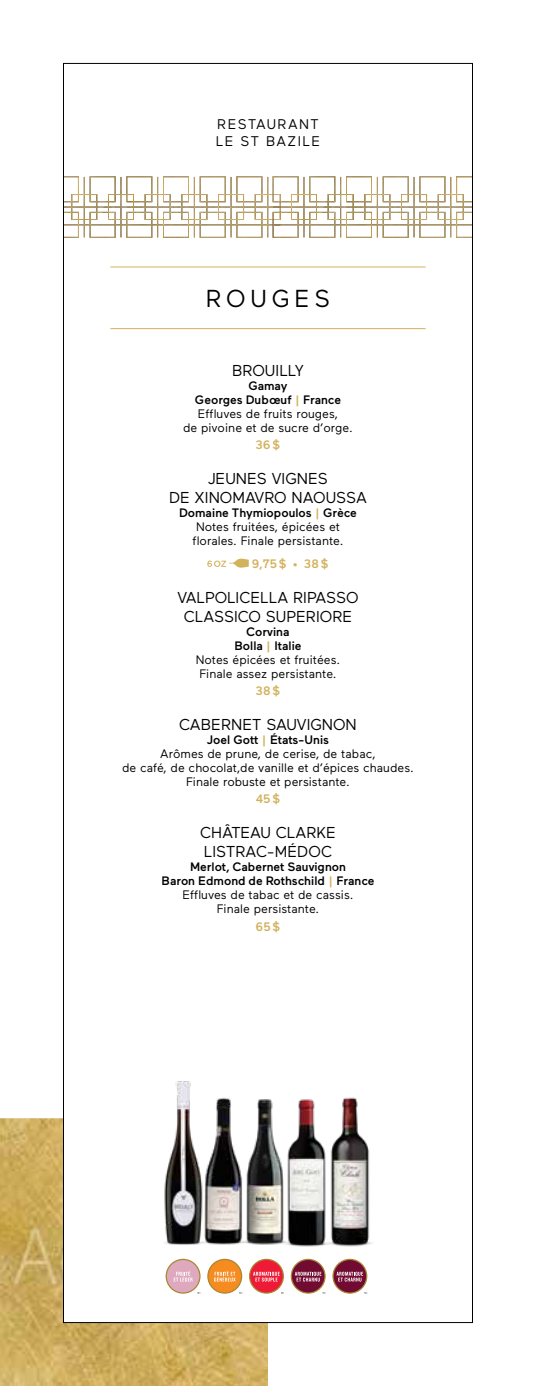
<style>
.page{position:relative;width:536px;height:1386px;background:#fff}
.page>*{position:absolute;margin:0;border:0;box-sizing:border-box;transform-origin:0 0}
.t1{font:24.5px "Maax";letter-spacing:.2em;color:#000}
.t2{font:15.75px/19.2px "Maax";color:#000;text-align:center}
.t3{font:14px/16.8px "Maax";letter-spacing:.1em;color:#000}
.t4{font:12.25px/14px "Maax";color:#000;text-align:center}
.t5{font:500 12.25px/14px "Maax";color:#000;text-align:center}
.t6{font:500 12.25px "Maax";color:#d3b25c}
.s1{font-weight:500}
.s2{font-weight:500;color:#d3b25c}
.s3{color:#d3b25c}
.s4{font-weight:400}
</style>
<div class="page">
<img style="left:0;top:1118px;width:268px;height:268px">
<svg style="left:65px;top:176px;width:207px;height:62px"></svg>
<img style="left:272px;top:176px;width:198px;height:62px">
<svg style="left:207px;top:558px;width:42px;height:10px"></svg>
<hr style="left:110px;top:267px;width:315px;height:1px;background:#d3b25c">
<hr style="left:110px;top:328px;width:315px;height:1px;background:#d3b25c">
<img style="left:164px;top:1081px;width:45px;height:169px">
<img style="left:297px;top:1099px;width:25px;height:160px">
<svg style="left:165px;top:1259px;width:35px;height:35px"></svg>
<svg style="left:207px;top:1259px;width:35px;height:35px"></svg>
<svg style="left:249px;top:1259px;width:35px;height:35px"></svg>
<svg style="left:290px;top:1259px;width:35px;height:35px"></svg>
<svg style="left:332px;top:1277px;width:35px;height:17px"></svg>
<img style="left:230px;top:1099px;width:67px;height:153px">
<img style="left:322px;top:1097px;width:50px;height:180px">
<img style="left:176px;top:1090px;width:95px;height:158px">
<p class="t3" style="left:216px;top:116px;width:106px">RESTAURANT<br>LE ST BAZILE</p>
<h1 class="t1" style="left:206px;top:285px;width:126px">ROUGES</h1>
<p class="t2" style="left:232px;top:361px;width:73px">BROUILLY</p>
<p class="t4" style="left:183px;top:379px;width:171px"><span class="s1">Gamay<br>Georges Dubœuf</span> <span class="s2">|</span> <span class="s1">France<br></span>Effluves de fruits rouges,<br>de pivoine et de sucre d’orge.</p>
<p class="t6" style="left:255px;top:438px;width:27px">36$</p>
<p class="t2" style="left:169px;top:469px;width:199px">JEUNES VIGNES<br>DE XINOMAVRO NAOUSSA</p>
<p class="t4" style="left:179px;top:506px;width:179px"><span class="s1">Domaine Thymiopoulos</span> <span class="s2">|</span> <span class="s1">Grèce<br></span>Notes fruitées, épicées et florales. Finale persistante.</p>
<p class="t6" style="left:252px;top:557px;width:78px">9,75$ • 38$</p>
<p class="t2" style="left:177px;top:588px;width:183px">VALPOLICELLA RIPASSO<br>CLASSICO SUPERIORE</p>
<p class="t4" style="left:196px;top:625px;width:146px"><span class="s1">Corvina<br>Bolla</span> <span class="s2">|</span> <span class="s1">Italie<br></span>Notes épicées et fruitées.<br>Finale assez persistante.</p>
<p class="t6" style="left:255px;top:684px;width:26px">38$</p>
<p class="t2" style="left:179px;top:715px;width:179px">CABERNET SAUVIGNON</p>
<p class="t4" style="left:122px;top:733px;width:293px"><span class="s1">Joel Gott</span> <span class="s2">|</span> <span class="s1">États-Unis<br></span>Arômes de prune, de cerise, de tabac,<br>de café, de chocolat,de vanille et d’épices chaudes.<br>Finale robuste et persistante.</p>
<p class="t6" style="left:255px;top:792px;width:26px">45$</p>
<p class="t2" style="left:200px;top:823px;width:137px;text-align:left">CHÂTEAU CLARKE<br>LISTRAC-MÉDOC</p>
<p class="t5" style="left:161px;top:860px;width:214px">Merlot, Cabernet Sauvignon<br>Baron Edmond de Rothschild <span class="s3">|</span> France<br><span class="s4">Effluves de tabac et de cassis.<br>Finale persistante.</span></p>
<p class="t6" style="left:255px;top:920px;width:26px">65$</p>
</div>
